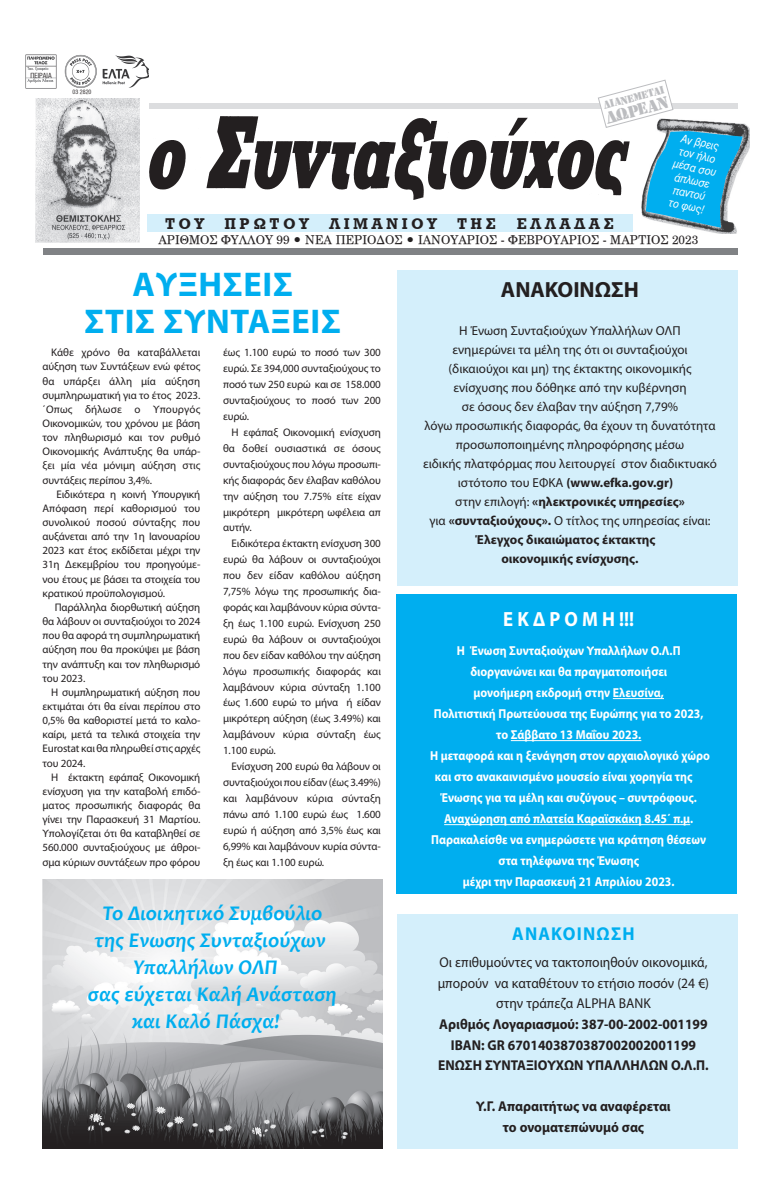
<style>
.page{position:relative;width:780px;height:1191px;background:#fff}
.page>*{position:absolute;margin:0;border:0;box-sizing:border-box;transform-origin:0 0}
.t1{font:700 34.4px/37px "Myriad Pro";letter-spacing:.02em;color:#00aeef;text-align:center}
.t2{font:700 22px "Myriad Pro";color:#231f20}
.t3{font:italic 700 21px "Candara";color:#00aeef}
.t4{font:700 20.6px "Myriad Pro";color:#fff;scale:.91 1}
.t5{font:700 18.7px "Myriad Pro";letter-spacing:.07em;color:#00aeef;scale:.95 1}
.t6{font:17px "UB Sign";color:#bcbdc0}
.t7{font:16px "UB Rockwell Bold";letter-spacing:.25em;color:#231f20}
.t8{font:700 14.3px/20.6px "Myriad Pro";color:#231f20;text-align:center;scale:.95 1}
.t9{font:14.3px/20.6px "Myriad Pro";color:#231f20;text-align:center;scale:.95 1}
.t10{font:700 13px "Myriad Pro";color:#fff;scale:.91 1}
.t11{font:13px "Myriad Pro";color:#231f20}
.t12{font:700 13px "Myriad Pro";color:#231f20}
.t13{font:12px "UB Century";color:#231f20}
.t14{font:11px/14.1px "Myriad Pro";letter-spacing:-.01em;color:#231f20;text-align:justify}
.t15{font:11px/13px "UB Helvetica Italic";color:#fff;text-align:center;scale:.9 1}
.t16{font:11px "UB Sign";color:#bcbdc0}
.t17{font:7px "UB Helvetica Cond";color:#231f20}
.t18{font:6px "UB Helvetica Cond";color:#231f20}
.s1{font-weight:400}
.s2{font-weight:700}
</style>
<div class="page">
<div style="left:397px;top:913px;width:340px;height:235px;background:#d4effb"></div>
<div style="left:397px;top:270px;width:340px;height:315px;background:#d4effb"></div>
<div style="left:397px;top:594px;width:340px;height:299px;background:#00aeef"></div>
<img style="left:147px;top:116px;width:486px;height:116px">
<div style="left:35px;top:99px;width:105px;height:145px;background:#eaebec"></div>
<img style="left:35px;top:99px;width:104px;height:143px">
<div style="left:149px;top:103px;width:588px;height:6px;background:#dcdddf"></div>
<div style="left:147px;top:214px;width:485px;height:17px;background:#d4effb"></div>
<div style="left:43px;top:248px;width:694px;height:7px;background:#808285"></div>
<img style="left:26px;top:55px;width:122px;height:33px">
<img style="left:691px;top:123px;width:58px;height:110px">
<svg style="left:597px;top:79px;width:145px;height:149px"></svg>
<hr style="left:612px;top:698px;width:52px;height:1px;background:#fff">
<hr style="left:511px;top:740px;width:130px;height:1px;background:#fff">
<hr style="left:444px;top:824px;width:246px;height:1px;background:#fff">
<img style="left:43px;top:879px;width:340px;height:269px">
<p class="t17" style="left:30px;top:71px;width:23px">ΠΕΙΡΑΙΑ</p>
<p class="t18" style="left:73px;top:89px;width:20px">03 2820</p>
<p class="t16" style="left:602px;top:100px;width:64px;rotate:-15deg">διανεμεται</p>
<h3 class="t6" style="left:603px;top:109px;width:66px;rotate:-15deg">δωρεαν</h3>
<p class="t15" style="left:680px;top:132px;width:50px;rotate:12deg">Αν βρεις τον ήλιο μέσα σου άπλωσε παντού το φως!</p>
<h3 class="t7" style="left:165px;top:215px;width:40px">ΤΟΥ</h3>
<h3 class="t7" style="left:225px;top:215px;width:85px">ΠΡΩΤΟΥ</h3>
<h3 class="t7" style="left:329px;top:215px;width:109px">ΛΙΜΑΝΙΟΥ</h3>
<h3 class="t7" style="left:457px;top:215px;width:40px">ΤΗΣ</h3>
<h3 class="t7" style="left:517px;top:215px;width:99px">ΕΛΛΑΔΑΣ</h3>
<p class="t13" style="left:158px;top:232px;width:541px">ΑΡΙΘΜΟΣ ΦΥΛΛΟΥ 99 • ΝΕΑ ΠΕΡΙΟΔΟΣ • ΙΑΝΟΥΑΡΙΟΣ - ΦΕΒΡΟΥΑΡΙΟΣ - ΜΑΡΤΙΟΣ 2023</p>
<h1 class="t1" style="left:85px;top:264px;width:258px">ΑΥΞΉΣΕΙΣ<br>ΣΤΙΣ ΣΥΝΤΆΞΕΙΣ</h1>
<p class="t14" style="left:43px;top:345px;width:159px;text-indent:9px">Κάθε χρόνο θα καταβάλλεται αύξηση των Συντάξεων ενώ φέτος θα υπάρξει άλλη μία αύξηση συμπληρωματική για το έτος 2023. ΄Οπως δήλωσε ο Υπουργός Οικονομικών, του χρόνου με βάση τον πληθωρισμό και τον ρυθμό Οικονομικής Ανάπτυξης θα υπάρ&shy;ξει μία νέα μόνιμη αύξηση στις συντάξεις περίπου 3,4%.</p>
<p class="t14" style="left:43px;top:487px;width:159px;text-indent:14px">Ειδικότερα η κοινή Υπουργική Απόφαση περί καθορισμού του συνολικού ποσού σύνταξης που αυξάνεται από την 1η Ιανουαρίου 2023 κατ έτος εκδίδεται μέχρι την 31η Δεκεμβρίου του προηγούμε&shy;νου έτους με βάσει τα στοιχεία του κρατικού προϋπολογισμού.</p>
<p class="t14" style="left:43px;top:600px;width:159px;text-indent:12px">Παράλληλα διορθωτική αύξηση θα λάβουν οι συνταξιούχοι το 2024 που θα αφορά τη συμπληρωματική αύξηση που θα προκύψει με βάση την ανάπτυξη και τον πληθωρισμό του 2023.</p>
<p class="t14" style="left:43px;top:685px;width:159px;text-indent:9px">Η συμπληρωματική αύξηση που εκτιμάται ότι θα είναι περίπου στο 0,5% θα καθοριστεί μετά το καλο&shy;καίρι, μετά τα τελικά στοιχεία την Eurostat και θα πληρωθεί στις αρχές του 2024.</p>
<p class="t14" style="left:43px;top:770px;width:159px;text-indent:9px">Η έκτακτη εφάπαξ Οικονομική ενίσχυση για την καταβολή επιδό&shy;ματος προσωπικής διαφοράς θα γίνει την Παρασκευή 31 Μαρτίου.<br>Υπολογίζεται ότι θα καταβληθεί σε 560.000 συνταξιούχους με άθροι&shy;σμα κύριων συντάξεων προ φόρου</p>
<p class="t14" style="left:223px;top:344px;width:159px;line-height:15.9px">έως 1.100 ευρώ το ποσό των 300 ευρώ. Σε 394,000 συνταξιούχους το ποσό των 250 ευρώ και σε 158.000 συνταξιούχους το ποσό των 200 ευρώ.</p>
<p class="t14" style="left:223px;top:424px;width:159px;line-height:15.9px;text-indent:9px">Η εφάπαξ Οικονομική ενίσχυση θα δοθεί ουσιαστικά σε όσους συνταξιούχους που λόγω προσωπι&shy;κής διαφοράς δεν έλαβαν καθόλου την αύξηση του 7.75% είτε είχαν μικρότερη μικρότερη ωφέλεια απ αυτήν.</p>
<p class="t14" style="left:223px;top:535px;width:159px;line-height:15.9px;text-indent:9px">Ειδικότερα έκτακτη ενίσχυση 300 ευρώ θα λάβουν οι συνταξιούχοι που δεν είδαν καθόλου αύξηση 7,75% λόγω της προσωπικής δια&shy;φοράς και λαμβάνουν κύρια σύντα&shy;ξη έως 1.100 ευρώ. Ενίσχυση 250 ευρώ θα λάβουν οι συνταξιούχοι που δεν είδαν καθόλου την αύξηση λόγω προσωπικής διαφοράς και λαμβάνουν κύρια σύνταξη 1.100 έως 1.600 ευρώ το μήνα ή είδαν μικρότερη αύξηση (έως 3.49%) και λαμβάνουν κύρια σύνταξη έως 1.100 ευρώ.</p>
<p class="t14" style="left:223px;top:758px;width:159px;line-height:15.9px;text-indent:9px">Ενίσχυση 200 ευρώ θα λάβουν οι συνταξιούχοι που είδαν (έως 3.49%) και λαμβάνουν κύρια σύνταξη πάνω από 1.100 ευρώ έως 1.600 ευρώ ή αύξηση από 3,5% έως και 6,99% και λαμβάνουν κυρία σύντα&shy;ξη έως και 1.100 ευρώ.</p>
<h3 class="t3" style="left:102px;top:900px;width:221px">Το Διοικητικό Συμβούλιο</h3>
<h3 class="t3" style="left:94px;top:927px;width:233px">της Ένωσης Συνταξιούχων</h3>
<h3 class="t3" style="left:133px;top:954px;width:146px">Υπαλλήλων ΟΛΠ</h3>
<h3 class="t3" style="left:88px;top:981px;width:250px">σας εύχεται Καλή Ανάσταση</h3>
<h3 class="t3" style="left:131px;top:1008px;width:150px">και Καλό Πάσχα!</h3>
<h2 class="t2" style="left:501px;top:275px;width:140px">ΑΝΑΚΟΙΝΩΣΗ</h2>
<p class="t11" style="left:459px;top:323px;width:223px">Η Ένωση Συνταξιούχων Υπαλλήλων ΟΛΠ</p>
<p class="t11" style="left:452px;top:342px;width:237px">ενημερώνει τα μέλη της ότι οι συνταξιούχοι</p>
<p class="t11" style="left:448px;top:361px;width:244px">(δικαιούχοι και μη) της έκτακτης οικονομικής</p>
<p class="t11" style="left:453px;top:380px;width:235px">ενίσχυσης που δόθηκε από την κυβέρνηση</p>
<p class="t11" style="left:462px;top:399px;width:218px">σε όσους δεν έλαβαν την αύξηση 7,79%</p>
<p class="t11" style="left:424px;top:418px;width:293px">λόγω προσωπικής διαφοράς, θα έχουν τη δυνατότητα</p>
<p class="t11" style="left:456px;top:437px;width:230px">προσωποποιημένης πληροφόρησης μέσω</p>
<p class="t11" style="left:423px;top:456px;width:295px">ειδικής πλατφόρμας που λειτουργεί στον διαδικτυακό</p>
<p class="t12" style="left:458px;top:474px;width:217px"><span class="s1">ιστότοπο του ΕΦΚΑ</span> (www.efka.gov.gr)</p>
<p class="t12" style="left:455px;top:493px;width:231px"><span class="s1">στην επιλογή:</span> «ηλεκτρονικές υπηρεσίες»</p>
<p class="t11" style="left:429px;top:513px;width:282px">για <span class="s2">«συνταξιούχους».</span> Ο τίτλος της υπηρεσίας είναι:</p>
<p class="t12" style="left:475px;top:531px;width:181px">Έλεγχος δικαιώματος έκτακτης</p>
<p class="t12" style="left:501px;top:550px;width:139px">οικονομικής ενίσχυσης.</p>
<h3 class="t4" style="left:503px;top:606px;width:146px">Ε Κ Δ Ρ Ο Μ Η !!!</h3>
<p class="t10" style="left:457px;top:642px;width:247px">Η Ένωση Συνταξιούχων Υπαλλήλων Ο.Λ.Π</p>
<p class="t10" style="left:470px;top:663px;width:218px">διοργανώνει και θα πραγματοποιήσει</p>
<p class="t10" style="left:473px;top:684px;width:211px">μονοήμερη εκδρομή στην Ελευσίνα,</p>
<p class="t10" style="left:434px;top:705px;width:298px">Πολιτιστική Πρωτεύουσα της Ευρώπης για το 2023,</p>
<p class="t10" style="left:496px;top:726px;width:161px">το Σάββατο 13 Μαΐου 2023.</p>
<p class="t10" style="left:430px;top:747px;width:309px">Η μεταφορά και η ξενάγηση στον αρχαιολογικό χώρο</p>
<p class="t10" style="left:435px;top:768px;width:285px">και στο ανακαινισμένο μουσείο είναι χορηγία της</p>
<p class="t10" style="left:440px;top:789px;width:283px">Ένωσης για τα μέλη και συζύγους – συντρόφους.</p>
<p class="t10" style="left:444px;top:810px;width:275px">Αναχώρηση από πλατεία Καραϊσκάκη 8.45΄ π.μ.</p>
<p class="t10" style="left:431px;top:831px;width:303px">Παρακαλείσθε να ενημερώσετε για κράτηση θέσεων</p>
<p class="t10" style="left:498px;top:852px;width:156px">στα τηλέφωνα της Ένωσης</p>
<p class="t10" style="left:463px;top:873px;width:234px">μέχρι την Παρασκευή 21 Απριλίου 2023.</p>
<h3 class="t5" style="left:512px;top:921px;width:130px">ΑΝΑΚΟΙΝΩΣΗ</h3>
<h3 class="t9" style="left:438px;top:951px;width:287px">Οι επιθυμούντες να τακτοποιηθούν οικονομικά, μπορούν να καταθέτουν το ετήσιο ποσόν (24 €) στην τράπεζα ALPHA BANK</h3>
<h3 class="t8" style="left:438px;top:1013px;width:286px">Aριθμός Λογαριασμού: 387-00-2002-001199<br>ΙΒΑΝ: GR 6701403870387002002001199<br>ΕΝΩΣΗ ΣΥΝΤΑΞΙΟΥΧΩΝ ΥΠΑΛΛΗΛΩΝ Ο.Λ.Π.</h3>
<h3 class="t8" style="left:476px;top:1095px;width:206px">Υ.Γ. Απαραιτήτως να αναφέρεται το ονοματεπώνυμό σας</h3>
</div>
